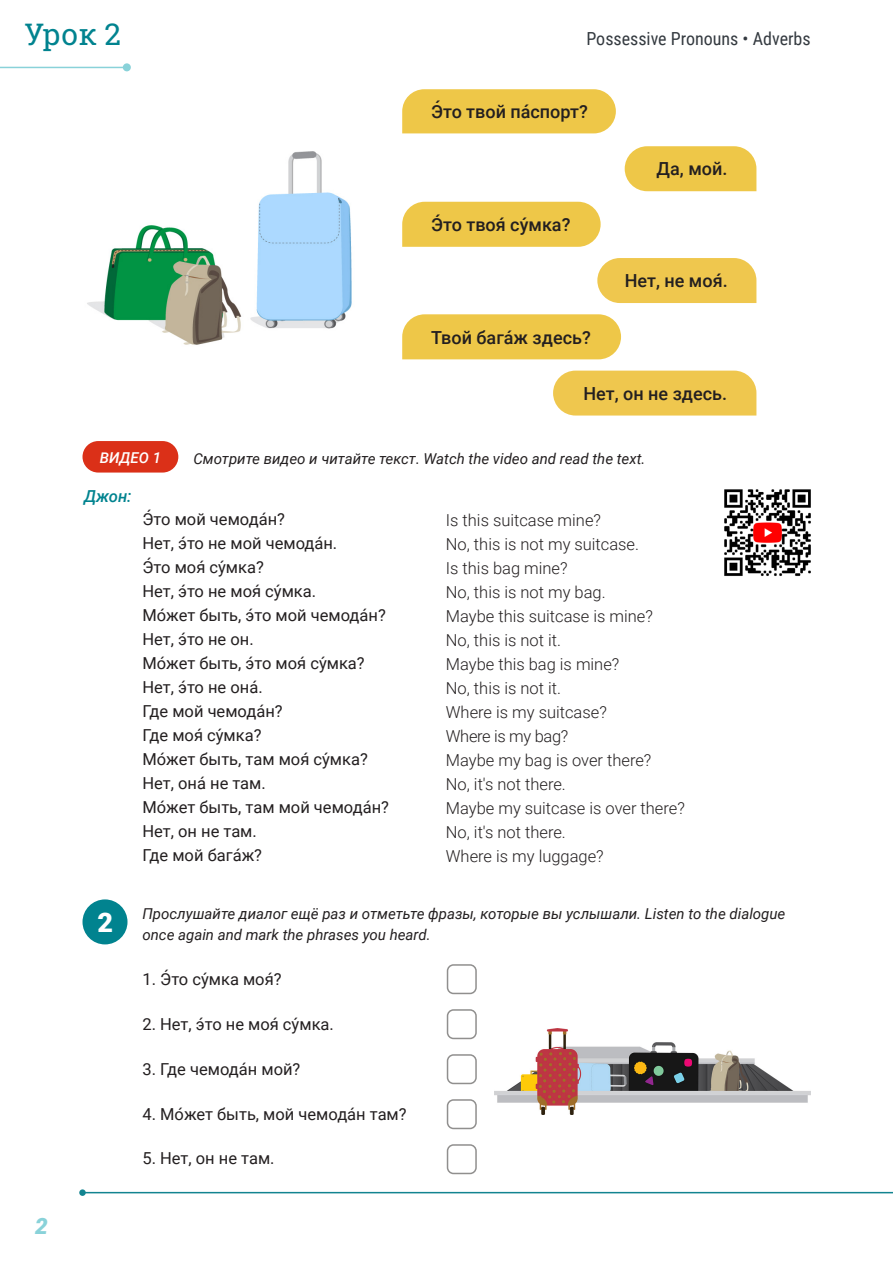
<style>
.page{position:relative;width:893px;height:1263px;background:#fff}
.page>*{position:absolute;margin:0;border:0;box-sizing:border-box;transform-origin:0 0}
.t1{font:30px "Roboto Slab";color:#01838f}
.t2{font:900 27px "Roboto";color:#fff}
.t3{font:italic 900 22.5px "Roboto";color:#89d2d9}
.Models{font:500 18px "Roboto";color:#231f20}
.t4{font:18px "Roboto Condensed";color:#343a40}
.New_Expression{font:500 18px "Roboto";color:#231f20}
.Dialogues{font:16.5px "Roboto";color:#231f20}
.Dialogues_Tra{font:300 16.5px "Roboto";color:#231f20}
.Dialogues_Tra-2{font:300 16.5px "Roboto";letter-spacing:-.02em;color:#231f20}
.Paragraph_Style_1{font:italic 500 16.5px "Roboto";color:#01838f}
.New_Expression-2{font:16.5px "Roboto";color:#231f20}
.Task{font:italic 15px/21px "Roboto";color:#231f20}
.t5{font:italic 500 15px "Roboto";color:#fff}
</style>
<div class="page">
<img style="left:87px;top:151px;width:265px;height:194px">
<div style="left:82px;top:441px;width:96px;height:32px;background:#db3018;border-radius:16px"></div>
<div style="left:402px;top:89px;width:214px;height:44px;background:#eec748"></div>
<div style="left:402px;top:202px;width:199px;height:45px;background:#eec748"></div>
<div style="left:402px;top:314px;width:219px;height:45px;background:#eec748"></div>
<svg style="left:625px;top:146px;width:131px;height:45px;background:#eeca52"></svg>
<div style="left:597px;top:258px;width:159px;height:45px;background:#efc74e"></div>
<div style="left:553px;top:371px;width:203px;height:45px;background:#efc74e"></div>
<img style="left:724px;top:489px;width:87px;height:87px">
<div style="left:82px;top:899px;width:46px;height:45px;background:#01838f;border-radius:50%"></div>
<div style="left:447px;top:964px;width:30px;height:30px;border:2px solid #908f8e;border-radius:6px"></div>
<div style="left:447px;top:1009px;width:30px;height:30px;border:2px solid #908f8e;border-radius:6px"></div>
<div style="left:447px;top:1054px;width:30px;height:30px;border:2px solid #908f8e;border-radius:6px"></div>
<div style="left:447px;top:1099px;width:30px;height:30px;border:2px solid #908f8e;border-radius:6px"></div>
<div style="left:447px;top:1144px;width:30px;height:30px;border:2px solid #908f8e;border-radius:6px"></div>
<img style="left:494px;top:1028px;width:316px;height:86px">
<div style="left:79px;top:1189px;width:7px;height:7px;background:#128490;border-radius:50%"></div>
<hr style="left:81px;top:1192px;width:812px;height:1px;background:#128490">
<hr style="left:0;top:67px;width:127px;height:1px;background:#89d2d9">
<div style="left:124px;top:64px;width:6px;height:7px;background:#89d2d9;border-radius:50%"></div>
<div style="left:123px;top:63px;width:8px;height:8px;border:2px solid #89d2d9;border-radius:50%"></div>
<h1 class="t1" style="left:24px;top:14px;width:98px">Урок 2</h1>
<p class="t4" style="left:586px;top:26px;width:226px">Possessive Pronouns • Adverbs</p>
<p class="New_Expression" style="left:442px;top:95px;width:7px">́</p>
<p class="Models" style="left:431px;top:98px;width:158px">Это твой па́спорт?</p>
<p class="New_Expression" style="left:442px;top:209px;width:7px">́</p>
<p class="Models" style="left:431px;top:212px;width:141px">Это твоя́су́мка?</p>
<p class="Models" style="left:431px;top:325px;width:161px">Твой бага́ж здесь?</p>
<p class="Models" style="left:657px;top:156px;width:72px">Да, мой.</p>
<p class="Models" style="left:625px;top:268px;width:105px">Нет, не моя́.</p>
<p class="t5" style="left:100px;top:447px;width:63px">ВИДЕО 1</p>
<p class="Paragraph_Style_1" style="left:84px;top:485px;width:49px">Джон:</p>
<p class="Models" style="left:583px;top:381px;width:145px">Нет, он не здесь.</p>
<p class="Task" style="left:193px;top:447px;width:454px">Смотрите видео и читайте текст. Watch the video and read the text.</p>
<p class="New_Expression-2" style="left:153px;top:504px;width:7px">́</p>
<p class="Dialogues" style="left:142px;top:507px;width:144px">Это мой чемода́н?</p>
<p class="Dialogues" style="left:142px;top:531px;width:196px">Нет, э́то не мой чемода́н.</p>
<p class="Dialogues" style="left:142px;top:555px;width:123px">Это моя́су́мка?</p>
<p class="Dialogues" style="left:142px;top:579px;width:175px">Нет, э́то не моя́су́мка.</p>
<p class="Dialogues" style="left:142px;top:603px;width:245px">Мо́жет быть, э́то мой чемода́н?</p>
<p class="Dialogues" style="left:142px;top:627px;width:113px">Нет, э́то не он.</p>
<p class="Dialogues" style="left:142px;top:651px;width:224px">Мо́жет быть, э́то моя́су́мка?</p>
<p class="Dialogues" style="left:142px;top:675px;width:123px">Нет, э́то не она́.</p>
<p class="Dialogues" style="left:142px;top:699px;width:142px">Где мой чемода́н?</p>
<p class="Dialogues" style="left:142px;top:723px;width:121px">Где моя́су́мка?</p>
<p class="Dialogues" style="left:142px;top:747px;width:227px">Мо́жет быть, там моя́су́мка?</p>
<p class="Dialogues" style="left:142px;top:771px;width:125px">Нет, она́не там.</p>
<p class="Dialogues" style="left:142px;top:795px;width:248px">Мо́жет быть, там мой чемода́н?</p>
<p class="Dialogues" style="left:142px;top:819px;width:116px">Нет, он не там.</p>
<p class="Dialogues" style="left:142px;top:843px;width:121px">Где мой бага́ж?</p>
<p class="New_Expression-2" style="left:153px;top:552px;width:7px">́</p>
<p class="Dialogues_Tra" style="left:446px;top:509px;width:157px">Is this suitcase mine?</p>
<p class="Dialogues_Tra" style="left:446px;top:533px;width:195px">No, this is not my suitcase.</p>
<p class="Dialogues_Tra" style="left:446px;top:557px;width:123px">Is this bag mine?</p>
<p class="Dialogues_Tra" style="left:446px;top:581px;width:161px">No, this is not my bag.</p>
<p class="Dialogues_Tra" style="left:446px;top:605px;width:209px">Maybe this suitcase is mine?</p>
<p class="Dialogues_Tra" style="left:446px;top:629px;width:117px">No, this is not it.</p>
<p class="Dialogues_Tra" style="left:446px;top:653px;width:175px">Maybe this bag is mine?</p>
<p class="Dialogues_Tra" style="left:446px;top:677px;width:117px">No, this is not it.</p>
<p class="Dialogues_Tra" style="left:446px;top:701px;width:162px">Where is my suitcase?</p>
<p class="Dialogues_Tra-2" style="left:446px;top:725px;width:124px">Where is my bag?</p>
<p class="Dialogues_Tra" style="left:446px;top:749px;width:207px">Maybe my bag is over there?</p>
<p class="Dialogues_Tra" style="left:446px;top:773px;width:122px">No, it's not there.</p>
<p class="Dialogues_Tra" style="left:446px;top:797px;width:241px">Maybe my suitcase is over there?</p>
<p class="Dialogues_Tra" style="left:446px;top:821px;width:122px">No, it's not there.</p>
<p class="Dialogues_Tra" style="left:446px;top:845px;width:159px">Where is my luggage?</p>
<h3 class="t3" style="left:35px;top:1210px;width:14px">2</h3>
<p class="t2" style="left:98px;top:903px;width:17px">2</p>
<p class="Task" style="left:142px;top:902px;width:644px">Прослушайте диалог ещё раз и отметьте фразы, которые вы услышали. Listen to the dialogue once again and mark the phrases you heard.</p>
<p class="Dialogues" style="left:142px;top:968px;width:141px">1. Это су́мка моя́?</p>
<p class="Dialogues" style="left:142px;top:1012px;width:193px">2. Нет, э́то не моя́су́мка.</p>
<p class="Dialogues" style="left:142px;top:1057px;width:159px">3. Где чемода́н мой?</p>
<p class="Dialogues" style="left:142px;top:1102px;width:266px">4. Мо́жет быть, мой чемода́н там?</p>
<p class="Dialogues" style="left:142px;top:1147px;width:134px">5. Нет, он не там.</p>
<p class="New_Expression-2" style="left:170px;top:965px;width:7px">́</p>
</div>
